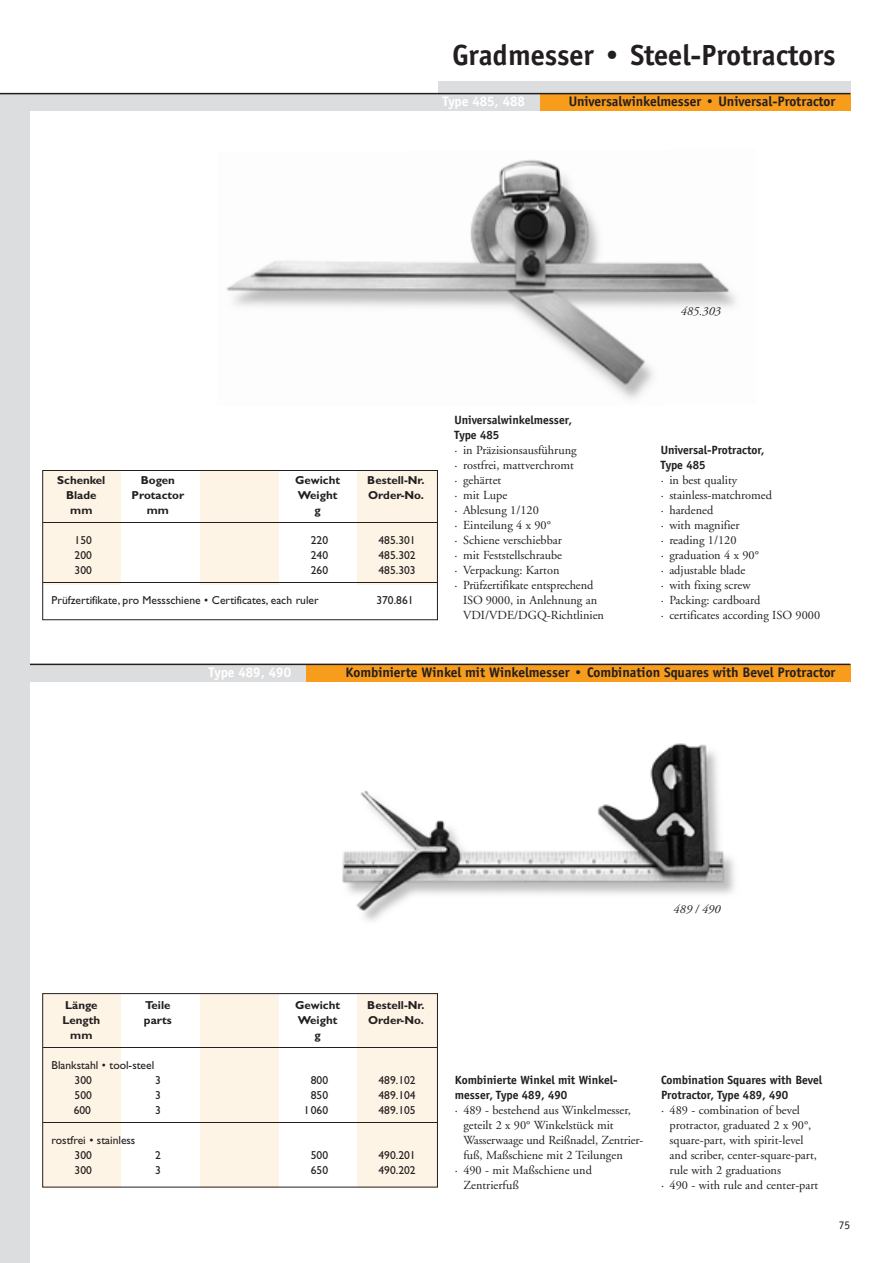
<style>
.page{position:relative;width:893px;height:1263px;background:#fff}
.page>*{position:absolute;margin:0;border:0;box-sizing:border-box;transform-origin:0 0}
.t1{font:700 30px "Officina Sans";color:#231f20}
.t2{font:700 14.25px "Officina Sans";color:#231f20}
.t3{font:700 14.25px "Officina Sans";color:#fff}
.t4{font:12.3px/15px "Adobe Garamond";color:#231f20}
.t5{font:700 12.3px/15px "Officina Sans";color:#231f20}
.t6{font:italic 12.3px "Adobe Garamond";color:#231f20}
.t7{font:12px "Officina Sans";color:#231f20}
.t8{font:11.55px/15px "Gill Sans";color:#231f20}
.t9{font:700 11.55px "Gill Sans";color:#231f20}
</style>
<div class="page">
<img style="left:226px;top:160px;width:510px;height:239px">
<div style="left:0;top:664px;width:850px;height:17px;background:#dcdddf"></div>
<div style="left:306px;top:664px;width:544px;height:17px;background:#f89c1c"></div>
<hr style="left:0;top:664px;width:850px;height:1px;background:#231f20">
<img style="left:342px;top:743px;width:393px;height:178px">
<div style="left:438px;top:81px;width:412px;height:13px;background:#dcdddf"></div>
<div style="left:0;top:94px;width:30px;height:1169px;background:#dcdddf"></div>
<div style="left:0;top:94px;width:850px;height:17px;background:#dcdddf"></div>
<div style="left:540px;top:94px;width:310px;height:17px;background:#f89c1c"></div>
<hr style="left:0;top:93px;width:850px;height:1px;background:#231f20">
<div style="left:42px;top:993px;width:79px;height:194px;background:#fef4e5"></div>
<div style="left:357px;top:993px;width:81px;height:194px;background:#fef4e5"></div>
<div style="left:200px;top:993px;width:78px;height:194px;background:#fef4e5"></div>
<hr style="left:43px;top:1047px;width:394px;height:1px;background:#231f20">
<hr style="left:43px;top:1122px;width:394px;height:1px;background:#231f20">
<div style="left:42px;top:993px;width:396px;height:194px;border:1px solid #231f20"></div>
<div style="left:42px;top:471px;width:79px;height:113px;background:#fef4e5"></div>
<div style="left:357px;top:471px;width:81px;height:113px;background:#fef4e5"></div>
<div style="left:200px;top:471px;width:78px;height:113px;background:#fef4e5"></div>
<hr style="left:43px;top:522px;width:394px;height:1px;background:#231f20">
<hr style="left:43px;top:582px;width:394px;height:1px;background:#231f20">
<div style="left:42px;top:470px;width:396px;height:150px;border:1px solid #231f20"></div>
<h1 class="t1" style="left:452px;top:43px;width:385px">Gradmesser • Steel-Protractors</h1>
<p class="t3" style="left:443px;top:96px;width:84px">Type 485, 488</p>
<p class="t2" style="left:569px;top:96px;width:268px">Universalwinkelmesser • Universal-Protractor</p>
<p class="t9" style="left:57px;top:476px;width:50px">Schenkel</p>
<p class="t9" style="left:141px;top:476px;width:35px">Bogen</p>
<p class="t9" style="left:295px;top:476px;width:46px">Gewicht</p>
<p class="t9" style="left:367px;top:476px;width:59px">Bestell-Nr.</p>
<p class="t9" style="left:66px;top:491px;width:32px">Blade</p>
<p class="t9" style="left:132px;top:491px;width:54px">Protactor</p>
<p class="t9" style="left:298px;top:491px;width:41px">Weight</p>
<p class="t9" style="left:368px;top:491px;width:57px">Order-No.</p>
<p class="t9" style="left:70px;top:506px;width:24px">mm</p>
<p class="t9" style="left:147px;top:506px;width:24px">mm</p>
<p class="t9" style="left:314px;top:506px;width:8px">g</p>
<p class="t8" style="left:75px;top:534px;width:19px">150</p>
<p class="t8" style="left:311px;top:534px;width:19px">220</p>
<p class="t8" style="left:378px;top:534px;width:39px">485.301</p>
<p class="t8" style="left:75px;top:549px;width:19px">200</p>
<p class="t8" style="left:311px;top:549px;width:19px">240</p>
<p class="t8" style="left:378px;top:549px;width:39px">485.302</p>
<p class="t8" style="left:75px;top:564px;width:19px">300</p>
<p class="t8" style="left:311px;top:564px;width:19px">260</p>
<p class="t8" style="left:378px;top:564px;width:39px">485.303</p>
<p class="t8" style="left:52px;top:594px;width:269px">Prüfzertifikate, pro Messschiene • Certificates, each ruler</p>
<p class="t8" style="left:376px;top:594px;width:39px">370.861</p>
<p class="t5" style="left:454px;top:413px;width:119px">Universalwinkelmesser,<br>Type 485</p>
<p class="t4" style="left:454px;top:443px;width:124px">· in Präzisionsausführung</p>
<p class="t4" style="left:454px;top:458px;width:121px">· rostfrei, mattverchromt</p>
<p class="t4" style="left:454px;top:473px;width:48px">· gehärtet</p>
<p class="t4" style="left:454px;top:488px;width:54px">· mit Lupe</p>
<p class="t4" style="left:454px;top:503px;width:86px">· Ablesung 1/120</p>
<p class="t4" style="left:454px;top:518px;width:98px">· Einteilung 4 x 90°</p>
<p class="t4" style="left:454px;top:533px;width:109px">· Schiene verschiebbar</p>
<p class="t4" style="left:454px;top:548px;width:109px">· mit Feststellschraube</p>
<p class="t4" style="left:454px;top:563px;width:106px">· Verpackung: Karton</p>
<p class="t4" style="left:454px;top:578px;width:140px">· Prüfzertifikate entsprechend</p>
<p class="t4" style="left:463px;top:593px;width:136px">ISO 9000, in Anlehnung an</p>
<p class="t4" style="left:463px;top:608px;width:142px">VDI/VDE/DGQ-Richtlinien</p>
<p class="t6" style="left:680px;top:306px;width:42px">485.303</p>
<p class="t5" style="left:661px;top:443px;width:105px">Universal-Protractor,<br>Type 485</p>
<p class="t4" style="left:661px;top:473px;width:161px">· in best quality<br>· stainless-matchromed<br>· hardened<br>· with magnifier<br>· reading 1/120<br>· graduation 4 x 90°<br>· adjustable blade<br>· with fixing screw<br>· Packing: cardboard<br>· certificates according ISO 9000</p>
<p class="t3" style="left:209px;top:667px;width:84px">Type 489, 490</p>
<p class="t2" style="left:345px;top:667px;width:491px">Kombinierte Winkel mit Winkelmesser • Combination Squares with Bevel Protractor</p>
<p class="t6" style="left:673px;top:904px;width:48px">489 / 490</p>
<p class="t9" style="left:65px;top:1001px;width:34px">Länge</p>
<p class="t9" style="left:145px;top:1001px;width:27px">Teile</p>
<p class="t9" style="left:295px;top:1001px;width:46px">Gewicht</p>
<p class="t9" style="left:367px;top:1001px;width:59px">Bestell-Nr.</p>
<p class="t9" style="left:62px;top:1016px;width:39px">Length</p>
<p class="t9" style="left:144px;top:1016px;width:29px">parts</p>
<p class="t9" style="left:298px;top:1016px;width:41px">Weight</p>
<p class="t9" style="left:368px;top:1016px;width:57px">Order-No.</p>
<p class="t9" style="left:70px;top:1031px;width:24px">mm</p>
<p class="t9" style="left:314px;top:1031px;width:8px">g</p>
<p class="t8" style="left:75px;top:1059px;width:81px;text-indent:-23px">Blankstahl • tool-steel<br>300</p>
<p class="t8" style="left:155px;top:1074px;width:7px">3</p>
<p class="t8" style="left:311px;top:1074px;width:19px">800</p>
<p class="t8" style="left:378px;top:1074px;width:39px">489.102</p>
<p class="t8" style="left:75px;top:1089px;width:19px">500</p>
<p class="t8" style="left:155px;top:1089px;width:7px">3</p>
<p class="t8" style="left:311px;top:1089px;width:19px">850</p>
<p class="t8" style="left:378px;top:1089px;width:39px">489.104</p>
<p class="t8" style="left:74px;top:1104px;width:19px">600</p>
<p class="t8" style="left:155px;top:1104px;width:7px">3</p>
<p class="t8" style="left:304px;top:1104px;width:26px">1060</p>
<p class="t8" style="left:378px;top:1104px;width:39px">489.105</p>
<p class="t8" style="left:75px;top:1134px;width:62px;text-indent:-23px">rostfrei • stainless<br>300</p>
<p class="t8" style="left:155px;top:1149px;width:7px">2</p>
<p class="t8" style="left:311px;top:1149px;width:19px">500</p>
<p class="t8" style="left:378px;top:1149px;width:39px">490.201</p>
<p class="t8" style="left:75px;top:1164px;width:19px">300</p>
<p class="t8" style="left:155px;top:1164px;width:7px">3</p>
<p class="t8" style="left:311px;top:1164px;width:19px">650</p>
<p class="t8" style="left:378px;top:1164px;width:39px">490.202</p>
<p class="t5" style="left:455px;top:1073px;width:164px">Kombinierte Winkel mit Winkel&shy;messer, Type 489, 490</p>
<p class="t4" style="left:455px;top:1103px;width:177px">· 489 - bestehend aus Winkelmesser,</p>
<p class="t4" style="left:463px;top:1118px;width:152px">geteilt 2 x 90° Winkelstück mit</p>
<p class="t4" style="left:463px;top:1133px;width:182px">Wasserwaage und Reißnadel, Zentrier-</p>
<p class="t4" style="left:463px;top:1148px;width:161px">fuß, Maßschiene mit 2 Teilungen</p>
<p class="t4" style="left:455px;top:1163px;width:139px">· 490 - mit Maßschiene und</p>
<p class="t4" style="left:463px;top:1178px;width:57px">Zentrierfuß</p>
<p class="t5" style="left:661px;top:1073px;width:163px">Combination Squares with Bevel<br>Protractor, Type 489, 490</p>
<p class="t4" style="left:661px;top:1103px;width:140px">· 489 - combination of bevel</p>
<p class="t4" style="left:669px;top:1118px;width:143px">protractor, graduated 2 x 90°,</p>
<p class="t4" style="left:669px;top:1133px;width:135px">square-part, with spirit-level</p>
<p class="t4" style="left:669px;top:1148px;width:149px">and scriber, center-square-part,</p>
<p class="t4" style="left:669px;top:1163px;width:113px">rule with 2 graduations</p>
<p class="t4" style="left:661px;top:1178px;width:159px">· 490 - with rule and center-part</p>
<p class="t7" style="left:839px;top:1221px;width:13px">75</p>
</div>
